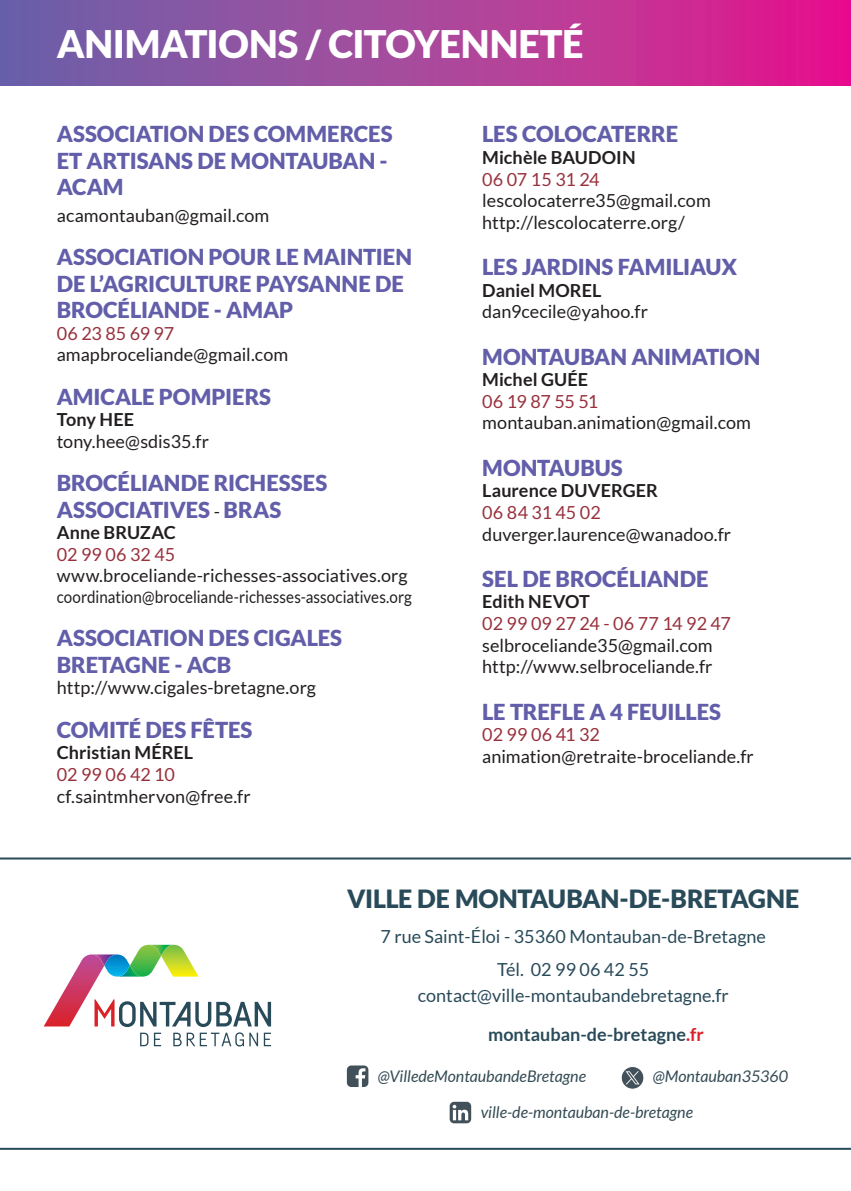
<style>
.page{position:relative;width:851px;height:1191px;background:#fff}
.page>*{position:absolute;margin:0;border:0;box-sizing:border-box;transform-origin:0 0}
.t1{font:900 38px "Lato";letter-spacing:-.005em;color:#fff}
.t2{font:900 25px "Lato";letter-spacing:-.01em;color:#294a59}
.t3{font:900 22px/26.4px "Lato";letter-spacing:-.005em;color:#625ea9}
.t4{font:18px/21.6px "Lato";color:#231f20}
.t5{font:18px/32.2px "Lato";color:#294a59;text-align:center}
.t6{font:700 18px "Lato";letter-spacing:.005em;color:#231f20}
.t7{font:18px "Lato";letter-spacing:-.005em;color:#98313d}
.t8{font:17px "Lato";letter-spacing:.005em;color:#231f20;scale:.89 1}
.t9{font:italic 16px "Lato";color:#334a53}
.s1{font-weight:400;font-size:18px;color:#231f20}
.s2{font-weight:700}
.s3{font-weight:700;color:#da2128}
</style>
<div class="page">
<svg style="left:0;top:0;width:850px;height:85px;background:#a8429b"></svg>
<svg style="left:0;top:857px;width:850px;height:292px"></svg>
<svg style="left:44px;top:944px;width:227px;height:102px"></svg>
<div style="left:449px;top:1101px;width:22px;height:22px;background:linear-gradient(to right,#42505a,#42505a);border-radius:4px"></div>
<svg style="left:452px;top:1104px;width:16px;height:16px"></svg>
<svg style="left:621px;top:1066px;width:22px;height:23px"></svg>
<div style="left:621px;top:1066px;width:22px;height:23px;border:1px solid #fff;border-radius:50%"></div>
<svg style="left:625px;top:1071px;width:14px;height:13px"></svg>
<div style="left:347px;top:1065px;width:21px;height:22px;background:#42505a;border-radius:4px"></div>
<svg style="left:355px;top:1068px;width:10px;height:19px"></svg>
<h1 class="t1" style="left:57px;top:22px;width:528px">ANIMATIONS / CITOYENNETÉ</h1>
<p class="t3" style="left:57px;top:121px;width:337px">ASSOCIATION DES COMMERCES<br>ET ARTISANS DE MONTAUBAN -<br>ACAM</p>
<p class="t4" style="left:57px;top:204px;width:214px">acamontauban@gmail.com</p>
<p class="t3" style="left:57px;top:243px;width:357px">ASSOCIATION POUR LE MAINTIEN<br>DE L’AGRICULTURE PAYSANNE DE<br>BROCÉLIANDE - AMAP</p>
<p class="t7" style="left:57px;top:323px;width:119px">06 23 85 69 97</p>
<p class="t4" style="left:57px;top:344px;width:233px">amapbroceliande@gmail.com</p>
<p class="t3" style="left:57px;top:383px;width:216px">AMICALE POMPIERS</p>
<p class="t6" style="left:57px;top:409px;width:79px">Tony HEE</p>
<p class="t4" style="left:57px;top:430px;width:154px">tony.hee@sdis35.fr</p>
<p class="t3" style="left:57px;top:469px;width:272px">BROCÉLIANDE RICHESSES<br>ASSOCIATIVES <span class="s1">-</span> BRAS</p>
<p class="t6" style="left:57px;top:522px;width:121px">Anne BRUZAC</p>
<p class="t7" style="left:57px;top:544px;width:120px">02 99 06 32 45</p>
<p class="t4" style="left:57px;top:565px;width:352px">www.broceliande-richesses-associatives.org</p>
<p class="t8" style="left:57px;top:587px;width:400px">coordination@broceliande-richesses-associatives.org</p>
<p class="t3" style="left:57px;top:624px;width:287px">ASSOCIATION DES CIGALES<br>BRETAGNE - ACB</p>
<p class="t4" style="left:57px;top:677px;width:261px">http://www.cigales-bretagne.org</p>
<p class="t3" style="left:57px;top:716px;width:197px">COMITÉ DES FÊTES</p>
<p class="t6" style="left:57px;top:742px;width:138px">Christian MÉREL</p>
<p class="t7" style="left:57px;top:764px;width:120px">02 99 06 42 10</p>
<p class="t4" style="left:57px;top:785px;width:195px">cf.saintmhervon@free.fr</p>
<p class="t3" style="left:482px;top:121px;width:197px">LES COLOCATERRE</p>
<p class="t6" style="left:482px;top:147px;width:155px">Michèle BAUDOIN</p>
<p class="t7" style="left:482px;top:169px;width:119px">06 07 15 31 24</p>
<p class="t4" style="left:482px;top:190px;width:230px">lescolocaterre35@gmail.com http://lescolocaterre.org/</p>
<p class="t3" style="left:482px;top:253px;width:256px">LES JARDINS FAMILIAUX</p>
<p class="t6" style="left:482px;top:280px;width:121px">Daniel MOREL</p>
<p class="t4" style="left:482px;top:301px;width:167px">dan9cecile@yahoo.fr</p>
<p class="t3" style="left:482px;top:343px;width:279px">MONTAUBAN ANIMATION</p>
<p class="t6" style="left:482px;top:369px;width:107px">Michel GUÉE</p>
<p class="t7" style="left:482px;top:391px;width:117px">06 19 87 55 51</p>
<p class="t4" style="left:482px;top:412px;width:270px">montauban.animation@gmail.com</p>
<p class="t3" style="left:482px;top:454px;width:142px">MONTAUBUS</p>
<p class="t6" style="left:482px;top:480px;width:177px">Laurence DUVERGER</p>
<p class="t7" style="left:482px;top:502px;width:120px">06 84 31 45 02</p>
<p class="t4" style="left:482px;top:523px;width:250px">duverger.laurence@wanadoo.fr</p>
<p class="t3" style="left:482px;top:565px;width:228px">SEL DE BROCÉLIANDE</p>
<p class="t6" style="left:482px;top:591px;width:109px">Edith NEVOT</p>
<p class="t7" style="left:482px;top:613px;width:250px">02 99 09 27 24 - 06 77 14 92 47</p>
<p class="t4" style="left:482px;top:634px;width:232px">selbroceliande35@gmail.com http://www.selbroceliande.fr</p>
<p class="t3" style="left:482px;top:698px;width:240px">LE TREFLE A 4 FEUILLES</p>
<p class="t7" style="left:482px;top:724px;width:119px">02 99 06 41 32</p>
<p class="t4" style="left:482px;top:745px;width:273px">animation@retraite-broceliande.fr</p>
<h2 class="t2" style="left:347px;top:884px;width:453px">VILLE DE MONTAUBAN-DE-BRETAGNE</h2>
<p class="t5" style="left:380px;top:920px;width:387px">7 rue Saint-Éloi - 35360 Montauban-de-Bretagne<br>Tél. 02 99 06 42 55</p>
<p class="t5" style="left:488px;top:976px;width:242px;line-height:39px;text-align:left;text-indent:-70px">contact@ville-montaubandebretagne.fr <span class="s2">montauban-de-bretagne</span><span class="s3">.fr</span></p>
<p class="t9" style="left:378px;top:1066px;width:209px">@VilledeMontaubandeBretagne</p>
<p class="t9" style="left:652px;top:1067px;width:137px">@Montauban35360</p>
<p class="t9" style="left:480px;top:1103px;width:214px">ville-de-montauban-de-bretagne</p>
</div>
